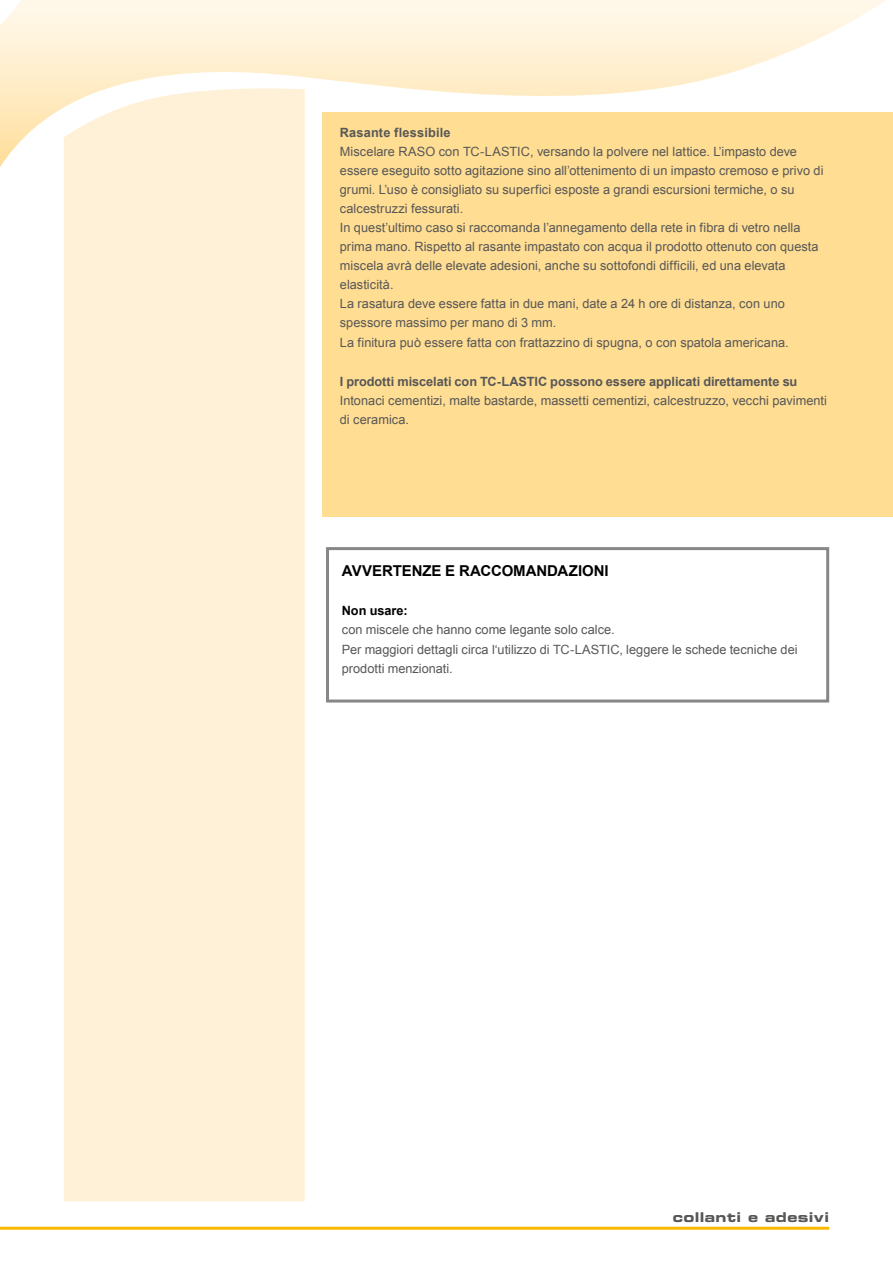
<style>
.page{position:relative;width:893px;height:1263px;background:#fff}
.page>*{position:absolute;margin:0;border:0;box-sizing:border-box;transform-origin:0 0}
.t1{font:700 15px "Arial";letter-spacing:-.005em;color:#000}
.t2{font:13.5px "Eurostile Bold Extended Two";letter-spacing:.03em;color:#575756}
.t3{font:12.75px/19px "Arial";letter-spacing:.005em;color:#575756}
.t4{font:700 12.75px "Arial";letter-spacing:-.005em;color:#575756}
.t5{font:700 12.75px "Arial";letter-spacing:.015em;color:#575756}
.t6{font:700 12.75px "Arial";color:#000}
</style>
<div class="page">
<svg style="left:0;top:0;width:886px;height:304px"></svg>
<hr style="left:0;top:1227px;width:829px;height:3px;background:#fbba00">
<div style="left:64px;top:84px;width:241px;height:1117px;background:#fff1d7"></div>
<div style="left:323px;top:112px;width:570px;height:405px;background:#ffdd93"></div>
<div style="left:326px;top:547px;width:503px;height:155px;border:3px solid #878787"></div>
<p class="t5" style="left:340px;top:124px;width:112px">Rasante flessibile</p>
<p class="t3" style="left:340px;top:143px;width:485px">Miscelare RASO con TC-LASTIC, versando la polvere nel lattice. L’impasto deve essere eseguito sotto agitazione sino all’ottenimento di un impasto cremoso e privo di grumi. L’uso è consigliato su superfici esposte a grandi escursioni termiche, o su calcestruzzi fessurati.<br>In quest’ultimo caso si raccomanda l’annegamento della rete in fibra di vetro nella prima mano. Rispetto al rasante impastato con acqua il prodotto ottenuto con questa miscela avrà delle elevate adesioni, anche su sottofondi difficili, ed una elevata elasticità.<br>La rasatura deve essere fatta in due mani, date a 24 h ore di distanza, con uno spessore massimo per mano di 3 mm.<br>La finitura può essere fatta con frattazzino di spugna, o con spatola americana.</p>
<p class="t4" style="left:340px;top:373px;width:459px">I prodotti miscelati con TC-LASTIC possono essere applicati direttamente su</p>
<p class="t3" style="left:340px;top:392px;width:489px">Intonaci cementizi, malte bastarde, massetti cementizi, calcestruzzo, vecchi pavimenti di ceramica.</p>
<p class="t1" style="left:342px;top:560px;width:268px">AVVERTENZE E RACCOMANDAZIONI</p>
<p class="t6" style="left:342px;top:602px;width:67px">Non usare:</p>
<p class="t3" style="left:342px;top:620px;width:457px">con miscele che hanno come legante solo calce.<br>Per maggiori dettagli circa l‘utilizzo di TC-LASTIC, leggere le schede tecniche dei prodotti menzionati.</p>
<p class="t2" style="left:673px;top:1208px;width:158px">collanti e adesivi</p>
</div>
